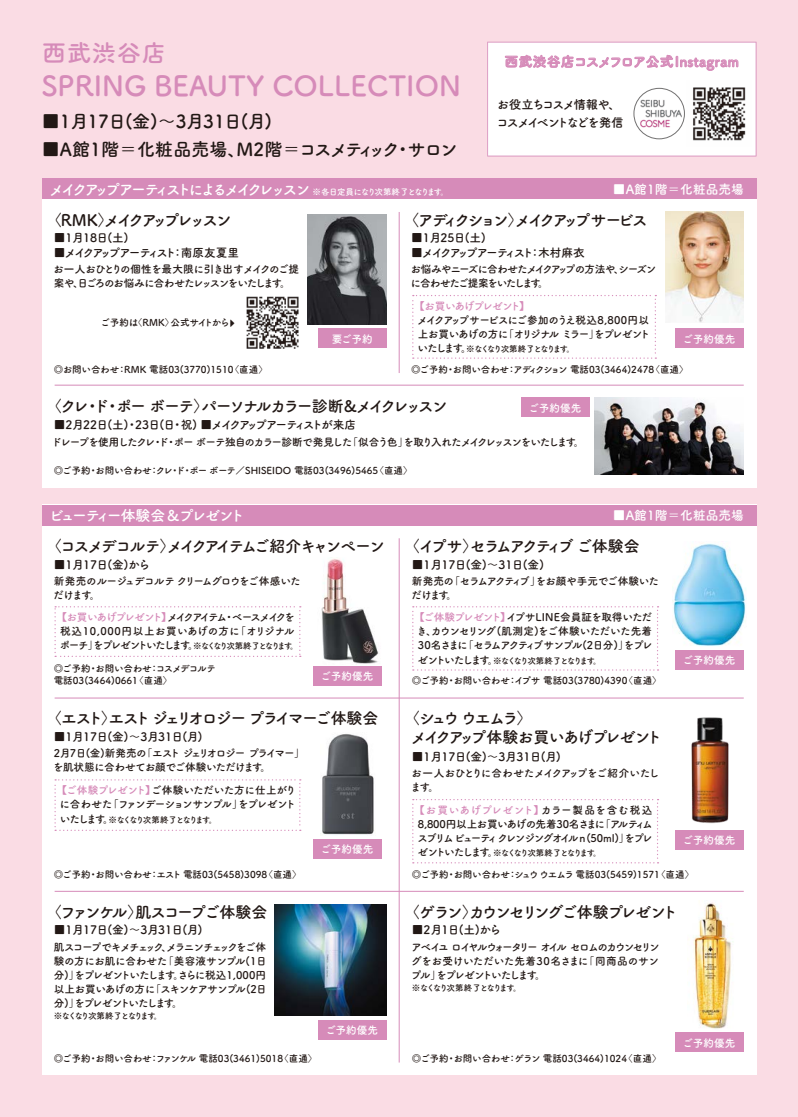
<style>
.page{position:relative;width:798px;height:1117px;background:#fadce4}
.page>*{position:absolute;margin:0;border:0;box-sizing:border-box;transform-origin:0 0}
.t1{font:700 27.6px "Tsuku A Rd Gothic";color:#d68bb9}
.t2{font:700 24.45px "Tsuku A Rd Gothic";letter-spacing:.02em;color:#d68bb9}
.t3{font:700 18px "Tsuku A Rd Gothic";color:#221815}
.t4{font:700 18px "Tsuku A Rd Gothic";letter-spacing:-.03em;color:#221815}
.t5{font:700 15.9px "Tsuku A Rd Gothic";letter-spacing:-.17em;color:#221815}
.t6{font:700 15.9px "Tsuku A Rd Gothic";letter-spacing:-.15em;color:#221815}
.t7{font:700 15.9px "Tsuku A Rd Gothic";letter-spacing:-.14em;color:#221815}
.t8{font:700 15.9px/19.2px "Tsuku A Rd Gothic";letter-spacing:-.125em;color:#221815}
.t9{font:700 15.9px "Tsuku A Rd Gothic";letter-spacing:-.145em;color:#221815}
.t10{font:700 15.9px "Tsuku A Rd Gothic";letter-spacing:-.21em;color:#221815}
.t11{font:700 14.85px "Tsuku A Rd Gothic";letter-spacing:-.2em;color:#fff}
.t12{font:700 14.85px "Tsuku A Rd Gothic";letter-spacing:-.145em;color:#fff}
.t13{font:700 13.8px "Tsuku A Rd Gothic";letter-spacing:.02em;color:#d68bb9}
.t14{font:700 12.75px "Tsuku A Rd Gothic";color:#fff}
.t15{font:700 12.15px/18px "Tsuku A Rd Gothic";letter-spacing:-.135em;color:#221815}
.t16{font:700 11.7px "Tsuku A Rd Gothic";letter-spacing:-.03em;color:#221815}
.t17{font:700 11.7px "Tsuku A Rd Gothic";letter-spacing:-.06em;color:#221815}
.t18{font:700 11.7px "Tsuku A Rd Gothic";letter-spacing:-.135em;color:#221815}
.t19{font:700 11.7px "Tsuku A Rd Gothic";letter-spacing:-.17em;color:#221815}
.t20{font:700 11.7px "Tsuku A Rd Gothic";letter-spacing:-.185em;color:#221815}
.t21{font:700 10.65px/14.1px "Tsuku A Rd Gothic";letter-spacing:-.085em;color:#221815}
.t22{font:700 10.65px/14.1px "Tsuku A Rd Gothic";letter-spacing:-.125em;color:#221815;text-align:center}
.t23{font:700 10.65px/14.1px "Tsuku A Rd Gothic";letter-spacing:-.06em;color:#221815;text-align:center}
.t24{font:700 10.65px "Tsuku A Rd Gothic";letter-spacing:-.13em;color:#221815}
.t25{font:700 10.65px/14.1px "Tsuku A Rd Gothic";letter-spacing:-.04em;color:#221815}
.t26{font:700 10.65px "Tsuku A Rd Gothic";color:#fff}
.t27{font:700 10.65px/14.1px "Tsuku A Rd Gothic";letter-spacing:-.055em;color:#221815}
.t28{font:700 10.65px "Tsuku A Rd Gothic";letter-spacing:-.09em;color:#d68bb9}
.t29{font:700 9.6px/12px "Tsuku A Rd Gothic";color:#221815}
.t30{font:700 8.55px "Tsuku A Rd Gothic";letter-spacing:-.2em;color:#221815}
.t31{font:700 5.1px "Tsuku A Rd Gothic";color:#221815;scale:1.67 1}
.s1{font-size:8.55px}
.s2{font-size:10.65px}
.s3{color:#d68bb9}
</style>
<div class="page">
<div style="left:42px;top:178px;width:714px;height:309px;background:#fff"></div>
<div style="left:42px;top:504px;width:714px;height:571px;background:#fff"></div>
<img style="left:673px;top:543px;width:73px;height:103px">
<img style="left:665px;top:212px;width:78px;height:110px">
<img style="left:308px;top:214px;width:78px;height:111px">
<img style="left:322px;top:734px;width:52px;height:101px">
<img style="left:691px;top:717px;width:38px;height:107px">
<img style="left:275px;top:904px;width:111px;height:112px">
<img style="left:594px;top:398px;width:149px;height:77px">
<img style="left:246px;top:296px;width:53px;height:53px">
<img style="left:321px;top:559px;width:58px;height:105px">
<img style="left:693px;top:902px;width:40px;height:127px">
<div style="left:42px;top:178px;width:714px;height:21px;background:#d68bb9"></div>
<hr style="left:55px;top:385px;width:688px;height:1px;background:#d68bb9">
<hr style="left:399px;top:212px;width:1px;height:161px;background:#d68bb9">
<div style="left:521px;top:398px;width:68px;height:19px;background:#d68bb9"></div>
<div style="left:318px;top:329px;width:68px;height:19px;background:#d68bb9"></div>
<div style="left:313px;top:666px;width:69px;height:19px;background:#d68bb9"></div>
<svg style="left:412px;top:295px;width:244px;height:64px"></svg>
<svg style="left:54px;top:606px;width:247px;height:51px"></svg>
<svg style="left:54px;top:779px;width:247px;height:52px"></svg>
<div style="left:313px;top:839px;width:69px;height:19px;background:#d68bb9"></div>
<svg style="left:412px;top:799px;width:246px;height:64px"></svg>
<svg style="left:412px;top:606px;width:246px;height:64px"></svg>
<div style="left:318px;top:1020px;width:68px;height:19px;background:#d68bb9"></div>
<div style="left:675px;top:1033px;width:68px;height:19px;background:#d68bb9"></div>
<div style="left:675px;top:650px;width:68px;height:19px;background:#d68bb9"></div>
<div style="left:675px;top:329px;width:68px;height:19px;background:#d68bb9"></div>
<div style="left:42px;top:504px;width:714px;height:21px;background:#d68bb9"></div>
<hr style="left:55px;top:698px;width:688px;height:1px;background:#d68bb9">
<hr style="left:55px;top:891px;width:688px;height:1px;background:#d68bb9">
<hr style="left:399px;top:538px;width:1px;height:524px;background:#d68bb9">
<div style="left:675px;top:830px;width:68px;height:20px;background:#d68bb9"></div>
<svg style="left:487px;top:42px;width:269px;height:114px;background:#f0ebee"></svg>
<h2 class="t2" style="left:42px;top:34px;width:126px">西武渋谷店</h2>
<h1 class="t1" style="left:42px;top:64px;width:420px">SPRING BEAUTY COLLECTION</h1>
<h3 class="t4" style="left:42px;top:108px;width:232px">■1月17日(金)～3月31日(月)</h3>
<h3 class="t3" style="left:42px;top:135px;width:417px">■A館1階＝化粧品売場、M2階＝コスメティック・サロン</h3>
<p class="t13" style="left:504px;top:51px;width:236px">西武渋谷店コスメフロア公式Instagram</p>
<p class="t15" style="left:496px;top:95px;width:129px">お役立ちコスメ情報や、コスメイベントなどを発信</p>
<h3 class="t11" style="left:49px;top:177px;width:401px">メイクアップアーティストによるメイクレッスン <span class="s1">※ 各日定員になり次第終了となります。</span></h3>
<p class="t14" style="left:613px;top:179px;width:133px">■A館1階＝化粧品売場</p>
<h3 class="t5" style="left:54px;top:207px;width:180px">〈RM K〉メイクアップレッスン</h3>
<h3 class="t10" style="left:411px;top:207px;width:239px">〈アディクション〉メイクアップサービス</h3>
<p class="t17" style="left:54px;top:229px;width:76px">■1月18日(土)</p>
<p class="t19" style="left:54px;top:244px;width:187px">■メイクアップアーティスト：南原友夏里</p>
<p class="t17" style="left:411px;top:229px;width:76px">■1月25日(土)</p>
<p class="t20" style="left:411px;top:244px;width:175px">■メイクアップアーティスト：木村麻衣</p>
<p class="t21" style="left:53px;top:261px;width:247px">お一人おひとりの個性を最大限に引き出すメイクのご提案や、日ごろのお悩みに合わせたレッスンをいたします。</p>
<p class="t21" style="left:410px;top:261px;width:248px">お悩みやニーズに合わせたメイクアップの方法や、シーズンに合わせたご提案をいたします。</p>
<p class="t29" style="left:100px;top:316px;width:131px">ご予約は〈RMK〉公式サイトから</p>
<p class="t31" style="left:236px;top:319px;width:7px;rotate:90deg">▲</p>
<p class="t26" style="left:332px;top:330px;width:42px">要ご予約</p>
<p class="t28" style="left:414px;top:298px;width:117px">【お買いあげプレゼント】</p>
<p class="t21" style="left:417px;top:312px;width:235px">メイクアップサービスにご参加のうえ税込8,800円以上お買いあげの方に「オリジナル ミラー」をプレゼント</p>
<p class="t30" style="left:417px;top:342px;width:159px"><span class="s2">いたします。</span>※なくなり次第終了となります。</p>
<p class="t26" style="left:682px;top:330px;width:54px">ご予約優先</p>
<p class="t29" style="left:54px;top:363px;width:216px">◎お問い合わせ：RMK 電話03(3770)1510〈直通〉</p>
<p class="t29" style="left:411px;top:363px;width:279px">◎ご予約・お問い合わせ：アディクション 電話03(3464)2478〈直通〉</p>
<h3 class="t5" style="left:54px;top:393px;width:395px">〈クレ・ド・ポー ボーテ〉パーソナルカラー診断&amp;メイクレッスン</h3>
<p class="t26" style="left:528px;top:399px;width:54px">ご予約優先</p>
<p class="t24" style="left:52px;top:433px;width:534px">ドレープを使用したクレ・ド・ポー ボーテ独自のカラー診断で発見した「似合う色」を取り入れたメイクレッスンをいたします。</p>
<p class="t29" style="left:54px;top:464px;width:360px">◎ご予約・お問い合わせ：クレ・ド・ポー ボーテ／SHISEIDO 電話03(3496)5465〈直通〉</p>
<p class="t18" style="left:54px;top:416px;width:304px">■2月22日(土)・23日(日・祝) ■メイクアップアーティストが来店</p>
<h3 class="t12" style="left:49px;top:504px;width:198px">ビューティー体験会＆プレゼント</h3>
<p class="t14" style="left:613px;top:506px;width:133px">■A館1階＝化粧品売場</p>
<h3 class="t6" style="left:54px;top:533px;width:333px">〈コスメデコルテ〉メイクアイテムご紹介キャンペーン</h3>
<p class="t17" style="left:54px;top:555px;width:98px">■1月17日(金)から</p>
<p class="t21" style="left:53px;top:573px;width:249px">新発売のルージュデコルテ クリームグロウをご体感いただけます。</p>
<p class="t22" style="left:56px;top:609px;width:244px"><span class="s3">【お買いあげプレゼント】</span>メイクアイテム・ベースメイクを税込10,000円以上お買いあげの方に「オリジナルポーチ」をプレゼントいたします。<span class="s1">※なくなり次第終了となります。</span></p>
<p class="t29" style="left:54px;top:662px;width:164px">◎ご予約・お問い合わせ：コスメデコルテ電話03(3464)0661〈直通〉</p>
<p class="t26" style="left:320px;top:667px;width:54px">ご予約優先</p>
<h3 class="t9" style="left:54px;top:706px;width:326px">〈エスト〉エスト ジェリオロジー プライマーご体験会</h3>
<p class="t16" style="left:54px;top:727px;width:150px">■1月17日(金)～3月31日(月)</p>
<p class="t21" style="left:53px;top:745px;width:253px">2月7日(金)新発売の「エスト ジェリオロジー プライマー」を肌状態に合わせてお顔でご体験いただけます。</p>
<p class="t25" style="left:56px;top:782px;width:241px"><span class="s3">【ご体験プレゼント】</span>ご体験いただいた方に仕上がりに合わせた「ファンデーションサンプル」をプレゼント</p>
<p class="t30" style="left:60px;top:812px;width:159px"><span class="s2">いたします。</span>※なくなり次第終了となります。</p>
<p class="t29" style="left:54px;top:867px;width:249px">◎ご予約・お問い合わせ：エスト 電話03(5458)3098〈直通〉</p>
<h3 class="t7" style="left:54px;top:899px;width:215px">〈ファンケル〉肌スコープご体験会</h3>
<p class="t16" style="left:54px;top:921px;width:150px">■1月17日(金)～3月31日(月)</p>
<p class="t21" style="left:54px;top:939px;width:214px;text-align:justify">肌スコープでキメチェック、メラニンチェックをご体験の方にお肌に合わせた「美容液サンプル(1日分)」をプレゼントいたします。さらに税込1,000円以上お買いあげの方に「スキンケアサンプル(2日分)」をプレゼントいたします。</p>
<p class="t30" style="left:54px;top:1009px;width:110px">※なくなり次第終了となります。</p>
<p class="t29" style="left:54px;top:1051px;width:265px">◎ご予約・お問い合わせ：ファンケル 電話03(3461)5018〈直通〉</p>
<p class="t26" style="left:320px;top:840px;width:54px">ご予約優先</p>
<p class="t26" style="left:325px;top:1021px;width:54px">ご予約優先</p>
<h3 class="t6" style="left:412px;top:533px;width:229px">〈イプサ〉セラムアクティブ ご体験会</h3>
<p class="t16" style="left:412px;top:555px;width:134px">■1月17日(金)～31日(金)</p>
<p class="t21" style="left:411px;top:573px;width:249px">新発売の「セラムアクティブ」をお顔や手元でご体験いただけます。</p>
<p class="t21" style="left:414px;top:609px;width:240px;text-align:justify"><span class="s3">【ご体験プレゼント】</span>イプサLINE会員証を取得いただき、カウンセリング(肌測定)をご体験いただいた先着30名さまに「セラムアクティブサンプル(2日分)」をプレ</p>
<p class="t30" style="left:417px;top:654px;width:185px"><span class="s2">ゼントいたします。</span>※なくなり次第終了となります。</p>
<p class="t29" style="left:412px;top:674px;width:251px">◎ご予約・お問い合わせ：イプサ 電話03(3780)4390〈直通〉</p>
<h3 class="t8" style="left:411px;top:707px;width:253px">〈シュウ ウエムラ〉<br>メイクアップ体験お買いあげプレゼント</h3>
<p class="t16" style="left:412px;top:747px;width:150px">■1月17日(金)～3月31日(月)</p>
<p class="t27" style="left:410px;top:765px;width:251px">お一人おひとりに合わせたメイクアップをご紹介いたします。</p>
<p class="t26" style="left:682px;top:652px;width:54px">ご予約優先</p>
<p class="t23" style="left:414px;top:802px;width:240px"><span class="s3">【お買いあげプレゼント】</span>カラー製品を含む税込<br>8,800円以上お買いあげの先着30名さまに「アルティムスブリム ビューティ クレンジングオイルｎ(50ml)」をプレ</p>
<p class="t30" style="left:417px;top:846px;width:185px"><span class="s2">ゼントいたします。</span>※なくなり次第終了となります。</p>
<p class="t26" style="left:682px;top:832px;width:54px">ご予約優先</p>
<p class="t29" style="left:412px;top:867px;width:284px">◎ご予約・お問い合わせ：シュウ ウエムラ 電話03(5459)1571〈直通〉</p>
<h3 class="t7" style="left:412px;top:899px;width:267px">〈ゲラン〉カウンセリングご体験プレゼント</h3>
<p class="t17" style="left:412px;top:921px;width:91px">■2月1日(土)から</p>
<p class="t21" style="left:411px;top:939px;width:250px;text-align:justify">アベイユ ロイヤル ウォータリー オイル セロムのカウンセリングをお受けいただいた先着30名さまに「同商品のサンプル」をプレゼントいたします。</p>
<p class="t30" style="left:412px;top:981px;width:111px">※なくなり次第終了となります。</p>
<p class="t29" style="left:412px;top:1051px;width:251px">◎ご予約・お問い合わせ：ゲラン 電話03(3464)1024〈直通〉</p>
<p class="t26" style="left:682px;top:1034px;width:54px">ご予約優先</p>
</div>
